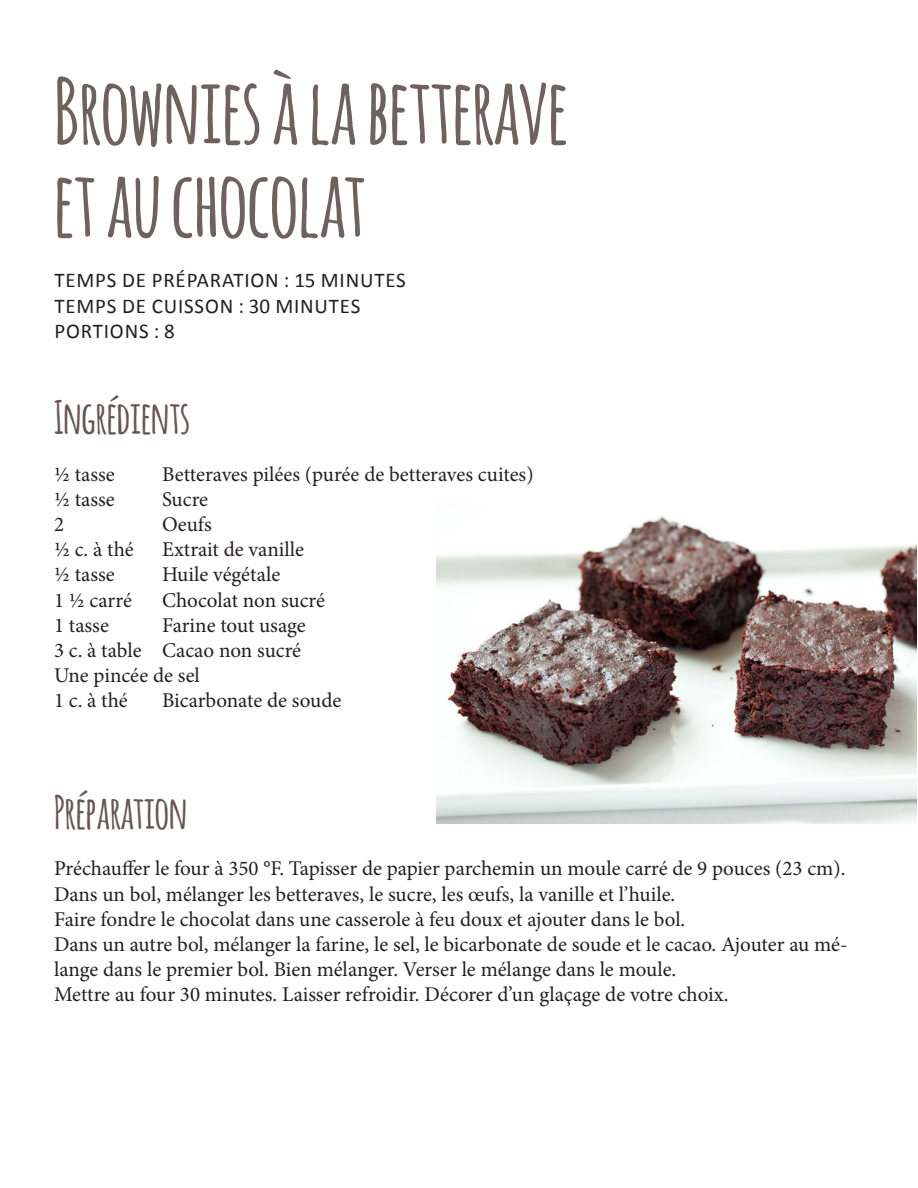
<style>
.page{position:relative;width:918px;height:1188px;background:#fff}
.page>*{position:absolute;margin:0;border:0;box-sizing:border-box;transform-origin:0 0}
.t1{font:700 90px "Amatic";color:#6d6260}
.t2{font:700 45px "Amatic";color:#685654}
.t3{font:21px/25.2px "Minion Pro";color:#231f20}
.t4{font:21px "Calibri";letter-spacing:.04em;color:#231f20}
</style>
<div class="page">
<img style="left:436px;top:516px;width:481px;height:308px">
<p class="t1" style="left:54px;top:47px;width:515px">Brownies à la betterave</p>
<p class="t1" style="left:54px;top:140px;width:313px">et au chocolat</p>
<p class="t4" style="left:54px;top:267px;width:353px">TEMPS DE PRÉPARATION : 15 MINUTES</p>
<p class="t4" style="left:54px;top:292px;width:308px">TEMPS DE CUISSON : 30 MINUTES</p>
<p class="t4" style="left:54px;top:318px;width:122px">PORTIONS : 8</p>
<p class="t2" style="left:54px;top:385px;width:137px">Ingrédients</p>
<p class="t3" style="left:54px;top:461px;width:62px">½ tasse</p>
<p class="t3" style="left:162px;top:461px;width:373px">Betteraves pilées (purée de betteraves cuites)</p>
<p class="t3" style="left:54px;top:487px;width:62px">½ tasse</p>
<p class="t3" style="left:162px;top:487px;width:48px">Sucre</p>
<p class="t3" style="left:54px;top:512px;width:12px">2</p>
<p class="t3" style="left:162px;top:512px;width:51px">Oeufs</p>
<p class="t3" style="left:54px;top:537px;width:81px">½ c. à thé</p>
<p class="t3" style="left:162px;top:537px;width:144px">Extrait de vanille</p>
<p class="t3" style="left:54px;top:562px;width:62px">½ tasse</p>
<p class="t3" style="left:162px;top:562px;width:120px">Huile végétale</p>
<p class="t3" style="left:54px;top:587px;width:79px">1 ½ carré</p>
<p class="t3" style="left:162px;top:587px;width:165px">Chocolat non sucré</p>
<p class="t3" style="left:54px;top:613px;width:56px">1 tasse</p>
<p class="t3" style="left:162px;top:613px;width:145px">Farine tout usage</p>
<p class="t3" style="left:54px;top:638px;width:249px">3 c. à table Cacao non sucré</p>
<p class="t3" style="left:54px;top:663px;width:147px">Une pincée de sel</p>
<p class="t3" style="left:54px;top:688px;width:75px">1 c. à thé</p>
<p class="t3" style="left:162px;top:688px;width:181px">Bicarbonate de soude</p>
<p class="t2" style="left:54px;top:780px;width:135px">Préparation</p>
<p class="t3" style="left:54px;top:856px;width:793px">Préchauffer le four à 350 °F. Tapisser de papier parchemin un moule carré de 9 pouces (23 cm).</p>
<p class="t3" style="left:54px;top:881px;width:623px">Dans un bol, mélanger les betteraves, le sucre, les œufs, la vanille et l’huile.</p>
<p class="t3" style="left:54px;top:907px;width:633px">Faire fondre le chocolat dans une casserole à feu doux et ajouter dans le bol.</p>
<p class="t3" style="left:54px;top:932px;width:795px">Dans un autre bol, mélanger la farine, le sel, le bicarbonate de soude et le cacao. Ajouter au mé&shy;lange dans le premier bol. Bien mélanger. Verser le mélange dans le moule.</p>
<p class="t3" style="left:54px;top:982px;width:676px">Mettre au four 30 minutes. Laisser refroidir. Décorer d’un glaçage de votre choix.</p>
</div>
